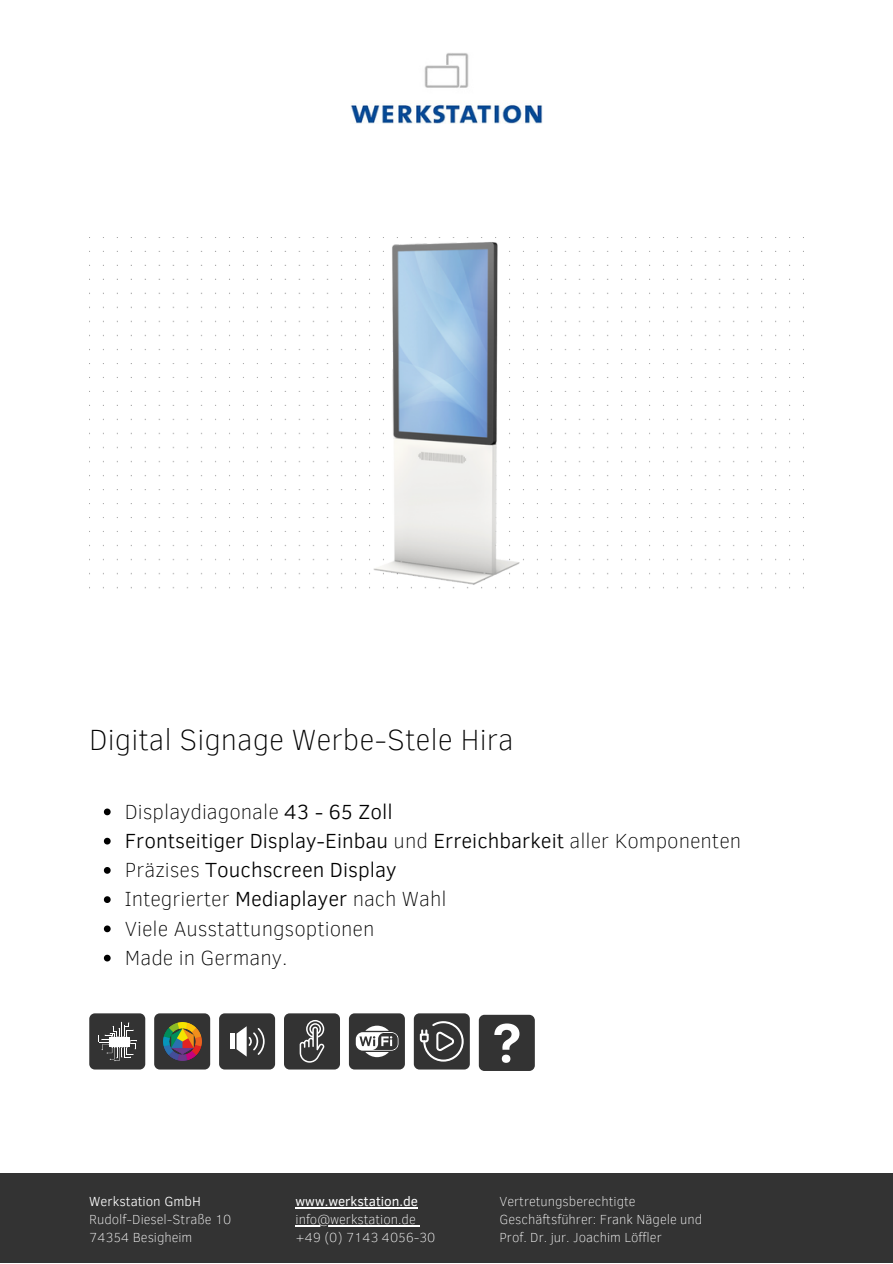
<style>
.page{position:relative;width:893px;height:1264px;background:#fff}
.page>*{position:absolute;margin:0;border:0;box-sizing:border-box;transform-origin:0 0}
.t1{font:100 30px "Clear Sans";color:#000}
.t2{font:100 21px "Clear Sans";color:#000}
.t3{font:300 21px "Clear Sans";color:#000}
.t4{font:100 13.5px/18px "Clear Sans";color:#fff}
.t5{font:13.5px "Clear Sans";color:#fff}
.t6{font:300 13.5px "Clear Sans";color:#fff}
.s1{font-weight:300}
.s2{font-weight:100}
</style>
<div class="page">
<img style="left:89px;top:250px;width:702px;height:339px">
<img style="left:246px;top:237px;width:400px;height:352px">
<div style="left:89px;top:1013px;width:56px;height:56px;background:#333;border-radius:6px"></div>
<svg style="left:98px;top:1021px;width:39px;height:40px"></svg>
<div style="left:154px;top:1013px;width:56px;height:56px;background:#333;border-radius:6px"></div>
<img style="left:163px;top:1022px;width:38px;height:38px">
<div style="left:219px;top:1013px;width:56px;height:56px;background:#333;border-radius:6px"></div>
<hr style="left:230px;top:1033px;width:4px;height:16px;background:#fff">
<svg style="left:236px;top:1026px;width:28px;height:30px"></svg>
<div style="left:284px;top:1013px;width:56px;height:56px;background:#333;border-radius:6px"></div>
<svg style="left:299px;top:1020px;width:25px;height:42px"></svg>
<div style="left:414px;top:1013px;width:56px;height:56px;background:#333;border-radius:6px"></div>
<div style="left:349px;top:1013px;width:56px;height:56px;background:#333;border-radius:6px"></div>
<svg style="left:356px;top:1025px;width:42px;height:32px"></svg>
<div style="left:479px;top:1014px;width:56px;height:56px;background:#333;border-radius:6px"></div>
<svg style="left:494px;top:1023px;width:25px;height:39px"></svg>
<svg style="left:420px;top:1021px;width:43px;height:40px"></svg>
<img style="left:351px;top:53px;width:191px;height:71px">
<div style="left:0;top:1173px;width:892px;height:89px;background:#333"></div>
<svg style="left:104px;top:808px;width:7px;height:7px"></svg>
<svg style="left:104px;top:837px;width:7px;height:7px"></svg>
<svg style="left:104px;top:867px;width:7px;height:6px"></svg>
<svg style="left:104px;top:896px;width:7px;height:7px"></svg>
<svg style="left:104px;top:925px;width:7px;height:7px"></svg>
<svg style="left:104px;top:954px;width:7px;height:7px"></svg>
<hr style="left:295px;top:1207px;width:123px;height:1px;background:#fff">
<hr style="left:295px;top:1225px;width:121px;height:1px;background:#fff">
<p class="t1" style="left:89px;top:717px;width:426px">Digital Signage Werbe-Stele Hira</p>
<p class="t2" style="left:125px;top:796px;width:269px">Displaydiagonale <span class="s1">43 - 65 Zoll</span></p>
<p class="t3" style="left:125px;top:825px;width:617px">Frontseitiger Display-Einbau <span class="s2">und</span> Erreichbarkeit <span class="s2">aller Komponenten</span></p>
<p class="t3" style="left:125px;top:854px;width:273px"><span class="s2">Präzises</span> Touchscreen Display</p>
<p class="t2" style="left:125px;top:883px;width:323px">Integrierter <span class="s1">Mediaplayer</span> nach Wahl</p>
<p class="t2" style="left:125px;top:913px;width:251px">Viele Ausstattungsoptionen</p>
<p class="t2" style="left:125px;top:942px;width:164px">Made in Germany.</p>
<p class="t6" style="left:89px;top:1191px;width:113px">Werkstation GmbH</p>
<p class="t4" style="left:89px;top:1209px;width:144px">Rudolf-Diesel-Straße 10</p>
<p class="t4" style="left:89px;top:1227px;width:105px">74354 Besigheim</p>
<p class="t5" style="left:295px;top:1191px;width:124px">www.werkstation.de</p>
<p class="t4" style="left:295px;top:1209px;width:122px">info@werkstation.de</p>
<p class="t4" style="left:295px;top:1227px;width:141px">+49 (0) 7143 4056-30</p>
<p class="t4" style="left:499px;top:1191px;width:138px">Vertretungsberechtigte</p>
<p class="t4" style="left:499px;top:1209px;width:204px">Geschäftsführer: Frank Nägele und<br>Prof. Dr. jur. Joachim Löffler</p>
</div>
